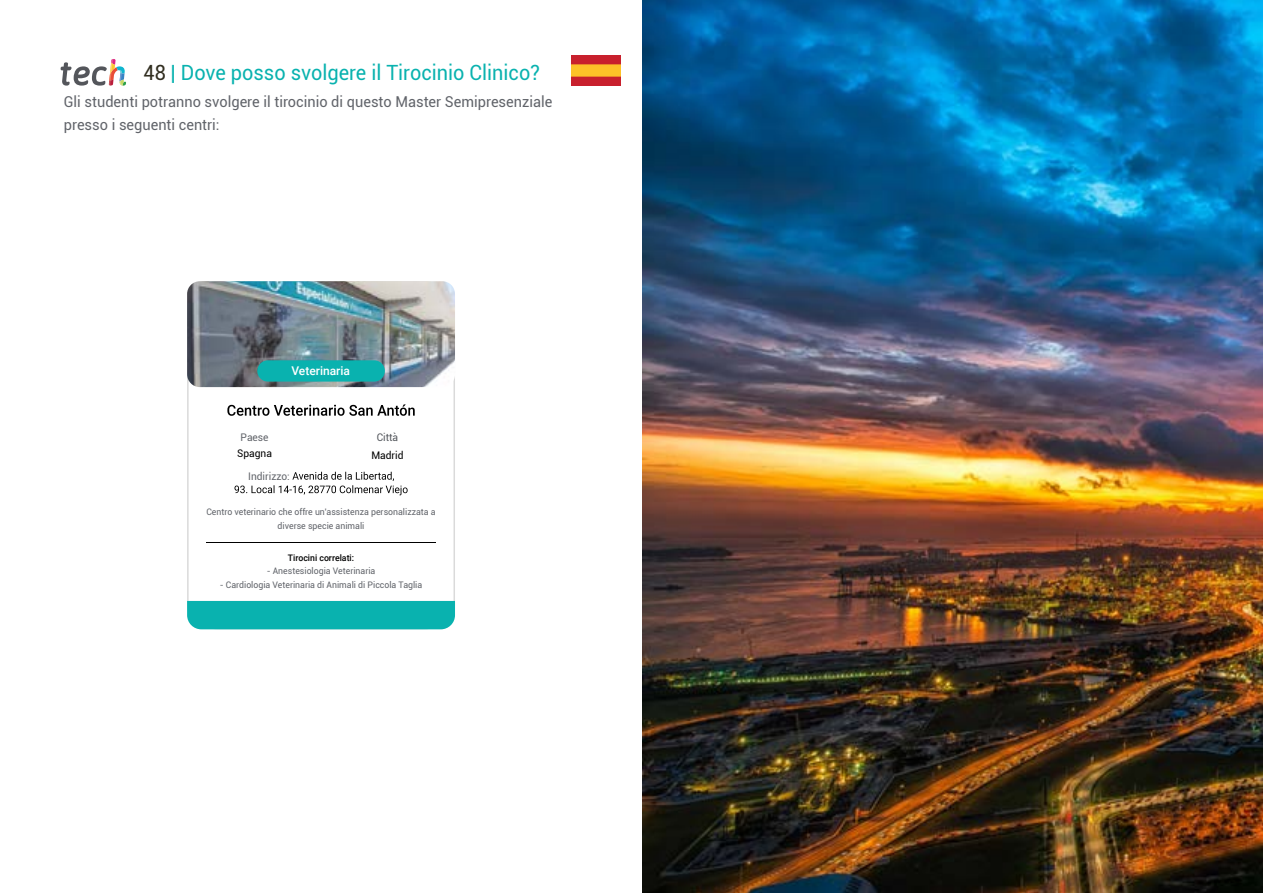
<style>
.page{position:relative;width:1263px;height:893px;background:#fff}
.page>*{position:absolute;margin:0;border:0;box-sizing:border-box;transform-origin:0 0}
.t1{font:21px "Roboto";color:#09b2af;scale:.95 1}
.t2{font:15px/22.5px "Roboto";color:#61646a}
.t3{font:500 12px "Roboto";color:#fff}
.t4{font:10.5px "Roboto";color:#61646a}
.t5{font:10.5px "Roboto";color:#000}
.t6{font:10.5px "Roboto";color:#52555b}
.t7{font:9px/13.5px "Roboto";color:#61646a;text-align:center}
.t8{font:500 9px "Roboto";color:#000}
.s1{color:#312e20}
</style>
<div class="page">
<img style="left:642px;top:0;width:621px;height:893px">
<img style="left:571px;top:56px;width:50px;height:29px">
<svg style="left:61px;top:59px;width:65px;height:27px"></svg>
<svg style="left:187px;top:387px;width:268px;height:243px"></svg>
<img style="left:187px;top:281px;width:268px;height:106px">
<div style="left:257px;top:360px;width:128px;height:22px;background:#09b2af;border-radius:11px"></div>
<div style="left:187px;top:601px;width:268px;height:28px;background:#09b2af"></div>
<hr style="left:206px;top:542px;width:230px;height:1px;background:#000">
<svg style="left:227px;top:404px;width:188px;height:12px"></svg>
<svg style="left:234px;top:472px;width:174px;height:23px"></svg>
<h1 class="t1" style="left:144px;top:57px;width:419px"><span class="s1">48</span> | Dove posso svolgere il Tirocinio Clinico?</h1>
<h2 class="t2" style="left:64px;top:90px;width:490px">Gli studenti potranno svolgere il tirocinio di questo Master Semipresenziale presso i seguenti centri:</h2>
<h3 class="t3" style="left:291px;top:363px;width:60px">Veterinaria</h3>
<p class="t4" style="left:241px;top:430px;width:30px">Paese</p>
<p class="t5" style="left:237px;top:446px;width:36px">Spagna</p>
<p class="t6" style="left:377px;top:430px;width:23px">Città</p>
<p class="t5" style="left:371px;top:448px;width:34px">Madrid</p>
<p class="t4" style="left:248px;top:468px;width:43px">Indirizzo:</p>
<p class="t7" style="left:206px;top:505px;width:231px">Centro veterinario che offre un'assistenza personalizzata a diverse specie animali</p>
<p class="t8" style="left:288px;top:552px;width:68px">Tirocini correlati:</p>
<p class="t7" style="left:267px;top:564px;width:110px">- Anestesiologia Veterinaria</p>
<p class="t7" style="left:220px;top:577px;width:204px">- Cardiologia Veterinaria di Animali di Piccola Taglia</p>
</div>
